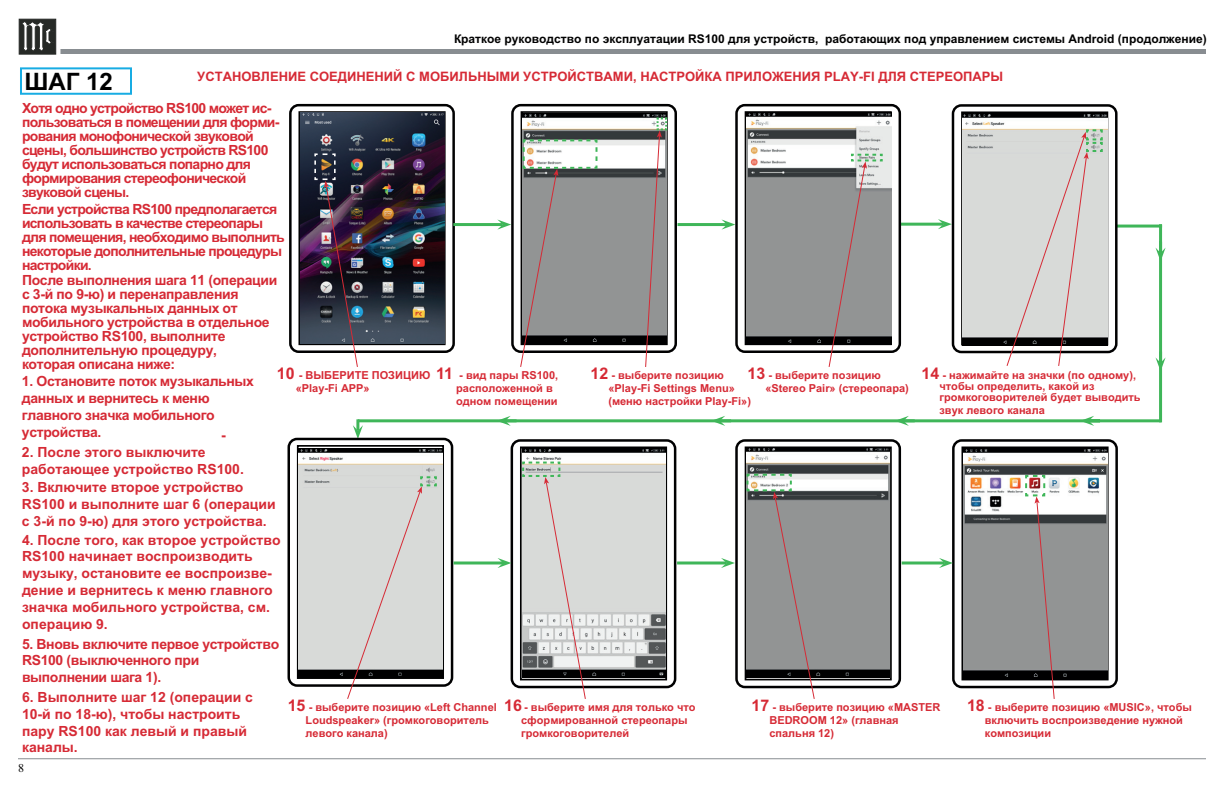
<style>
.page{position:relative;width:1224px;height:792px;background:#fff}
.page>*{position:absolute;margin:0;border:0;box-sizing:border-box;transform-origin:0 0}
.t1{font:700 24px "Arial";color:#000001}
.t2{font:700 14px/14px "Arial";letter-spacing:-.025em;color:#d62a35}
.t3{font:700 14px/16.8px "Arial";color:#d62a35}
.t4{font:700 14px/14px "Arial";letter-spacing:-.05em;color:#d62a35}
.t5{font:700 13px "Arial";color:#d62a35}
.t6{font:700 12px "Arial";color:#000001}
.t7{font:12px "Times New Roman";color:#000001}
.t8{font:700 11px/13.2px "Arial";color:#d62a35}
.s1{font-size:16px}
</style>
<div class="page">
<div style="left:60px;top:49px;width:1146px;height:5px;background:#888d91"></div>
<hr style="left:18px;top:758px;width:1188px;height:1px;background:#888d91">
<div style="left:19px;top:19px;width:37px;height:35px;background:#262926;border:1px solid #262926"></div>
<svg style="left:20px;top:21px;width:32px;height:31px"></svg>
<div style="left:735px;top:439px;width:166px;height:249px;border:3px solid #000001;border-radius:8px"></div>
<svg style="left:745px;top:447px;width:147px;height:233px"></svg>
<div style="left:511px;top:439px;width:165px;height:249px;border:3px solid #000001;border-radius:8px"></div>
<svg style="left:520px;top:447px;width:147px;height:233px"></svg>
<div style="left:289px;top:104px;width:166px;height:249px;border:3px solid #000001;border-radius:8px"></div>
<svg style="left:298px;top:111px;width:148px;height:234px"></svg>
<img style="left:301px;top:113px;width:144px;height:230px">
<div style="left:20px;top:67px;width:112px;height:28px;border:2px solid #18ace3"></div>
<hr style="left:453px;top:223px;width:50px;height:3px;background:#3fb659">
<svg style="left:497px;top:219px;width:14px;height:11px"></svg>
<hr style="left:901px;top:223px;width:42px;height:3px;background:#3fb659">
<svg style="left:938px;top:219px;width:14px;height:10px"></svg>
<img style="left:314px;top:153px;width:45px;height:214px">
<svg style="left:353px;top:419px;width:10px;height:19px"></svg>
<hr style="left:358px;top:419px;width:803px;height:3px;background:#3fb659">
<svg style="left:1080px;top:416px;width:20px;height:10px"></svg>
<svg style="left:895px;top:416px;width:20px;height:10px"></svg>
<hr style="left:1159px;top:225px;width:3px;height:197px;background:#3fb659">
<hr style="left:1115px;top:225px;width:47px;height:3px;background:#3fb659">
<svg style="left:1156px;top:242px;width:10px;height:19px"></svg>
<svg style="left:1156px;top:352px;width:10px;height:19px"></svg>
<img style="left:746px;top:448px;width:144px;height:230px">
<img style="left:522px;top:448px;width:143px;height:229px">
<div style="left:511px;top:104px;width:166px;height:249px;border:3px solid #000001;border-radius:8px"></div>
<img style="left:522px;top:114px;width:144px;height:230px">
<svg style="left:519px;top:138px;width:80px;height:229px"></svg>
<svg style="left:645px;top:116px;width:23px;height:251px"></svg>
<hr style="left:678px;top:223px;width:49px;height:3px;background:#3fb659">
<svg style="left:721px;top:219px;width:14px;height:11px"></svg>
<div style="left:735px;top:104px;width:166px;height:249px;border:3px solid #000001;border-radius:8px"></div>
<svg style="left:745px;top:111px;width:147px;height:234px"></svg>
<img style="left:746px;top:112px;width:145px;height:232px">
<svg style="left:828px;top:153px;width:56px;height:214px;background:#9b9b9a"></svg>
<div style="left:952px;top:104px;width:166px;height:249px;border:3px solid #000001;border-radius:8px"></div>
<div style="left:961px;top:111px;width:147px;height:234px;border:2px solid #000001"></div>
<img style="left:962px;top:113px;width:145px;height:232px">
<svg style="left:1006px;top:128px;width:98px;height:238px;background:#d0cecd"></svg>
<div style="left:288px;top:438px;width:165px;height:249px;border:3px solid #000001;border-radius:8px"></div>
<div style="left:297px;top:445px;width:147px;height:234px;border:2px solid #000001"></div>
<svg style="left:711px;top:416px;width:20px;height:10px"></svg>
<svg style="left:497px;top:416px;width:20px;height:10px"></svg>
<img style="left:299px;top:448px;width:143px;height:229px">
<div style="left:952px;top:439px;width:166px;height:249px;border:3px solid #000001;border-radius:8px"></div>
<svg style="left:961px;top:447px;width:148px;height:233px"></svg>
<img style="left:963px;top:449px;width:144px;height:230px">
<hr style="left:454px;top:562px;width:49px;height:2px;background:#3fb659">
<svg style="left:498px;top:558px;width:13px;height:10px"></svg>
<hr style="left:677px;top:562px;width:50px;height:2px;background:#3fb659">
<svg style="left:721px;top:558px;width:14px;height:10px"></svg>
<hr style="left:902px;top:562px;width:43px;height:2px;background:#3fb659">
<svg style="left:939px;top:558px;width:14px;height:10px"></svg>
<svg style="left:346px;top:475px;width:92px;height:224px;background:#cfcfcd"></svg>
<svg style="left:521px;top:461px;width:66px;height:238px;background:#c6c6c4"></svg>
<svg style="left:746px;top:473px;width:69px;height:226px;background:#959595"></svg>
<svg style="left:1024px;top:474px;width:31px;height:225px"></svg>
<p class="t6" style="left:454px;top:31px;width:754px">Краткое руководство по эксплуатации RS100 для устройств, работающих под управлением системы Android (продолжение)</p>
<h1 class="t1" style="left:24px;top:66px;width:90px">ШАГ 12</h1>
<p class="t5" style="left:197px;top:68px;width:808px">УСТАНОВЛЕНИЕ СОЕДИНЕНИЙ С МОБИЛЬНЫМИ УСТРОЙСТВАМИ, НАСТРОЙКА ПРИЛОЖЕНИЯ PLAY-FI ДЛЯ СТЕРЕОПАРЫ</p>
<p class="t4" style="left:22px;top:102px;width:259px">Хотя одно устройство RS100 может ис&shy;пользоваться в помещении для форми&shy;рования монофонической звуковой сцены, большинство устройств RS100 будут использоваться попарно для формирования стереофонической звуковой сцены.</p>
<p class="t2" style="left:22px;top:203px;width:264px">Если устройства RS100 предполагается использовать в качестве стереопары для помещения, необходимо выполнить некоторые дополнительные процедуры настройки.<br>После выполнения шага 11 (операции с 3-й по 9-ю) и перенаправления потока музыкальных данных от мобильного устройства в отдельное устройство RS100, выполните дополнительную процедуру,<br>которая описана ниже:</p>
<p class="t2" style="left:22px;top:373px;width:234px;line-height:16.8px">1. Остановите поток музыкальных данных и вернитесь к меню главного значка мобильного устройства.</p>
<p class="t3" style="left:22px;top:444px;width:223px">2. После этого выключите работающее устройство RS100.</p>
<p class="t3" style="left:22px;top:479px;width:255px">3. Включите второе устройство<br>RS100 и выполните шаг 6 (операции с 3-й по 9-ю) для этого устройства.</p>
<p class="t8" style="left:296px;top:369px;width:136px;text-indent:-19px"><span class="s1">10</span> - ВЫБЕРИТЕ ПОЗИЦИЮ «Play-Fi APP»</p>
<p class="t8" style="left:456px;top:369px;width:103px;text-indent:-20px"><span class="s1">11</span> - вид пары RS100, расположенной в одном помещении</p>
<p class="t8" style="left:608px;top:369px;width:144px;text-indent:-18px"><span class="s1">12</span> - выберите позицию «Play-Fi Settings Menu» (меню настройки Play-Fi»)</p>
<p class="t8" style="left:765px;top:369px;width:145px;text-indent:-18px"><span class="s1">13</span> - выберите позицию «Stereo Pair» (стереопара)</p>
<p class="t8" style="left:940px;top:370px;width:203px;line-height:11px;text-indent:-18px"><span class="s1">14</span> - нажимайте на значки (по одному), чтобы определить, какой из громкоговорителей будет выводить</p>
<p class="t8" style="left:940px;top:404px;width:107px">звук левого канала</p>
<p class="t2" style="left:221px;top:429px;width:6px">-</p>
<p class="t3" style="left:22px;top:532px;width:260px">4. После того, как второе устройство<br>RS100 начинает воспроизводить музыку, остановите ее воспроизве&shy;дение и вернитесь к меню главного значка мобильного устройства, см. операцию 9.</p>
<p class="t2" style="left:22px;top:636px;width:259px;line-height:16.8px">5. Вновь включите первое устройство<br>RS100 (выключенного при выполнении шага 1).</p>
<p class="t3" style="left:22px;top:689px;width:233px">6. Выполните шаг 12 (операции с<br>10-й по 18-ю), чтобы настроить пару RS100 как левый и правый каналы.</p>
<p class="t7" style="left:18px;top:759px;width:7px">8</p>
<p class="t8" style="left:306px;top:701px;width:193px;text-indent:-18px"><span class="s1">15</span> - выберите позицию «Left Channel<br>Loudspeaker» (громкоговоритель левого канала)</p>
<p class="t8" style="left:521px;top:701px;width:176px;text-indent:-17px"><span class="s1">16</span> - выберите имя для только что сформированной стереопары громкоговорителей</p>
<p class="t8" style="left:769px;top:701px;width:173px;text-indent:-18px"><span class="s1">17</span> - выберите позицию «MASTER<br>BEDROOM 12» (главная спальня 12)</p>
<p class="t8" style="left:985px;top:701px;width:208px;text-indent:-18px"><span class="s1">18</span> - выберите позицию «MUSIC», чтобы включить воспроизведение нужной композиции</p>
</div>
